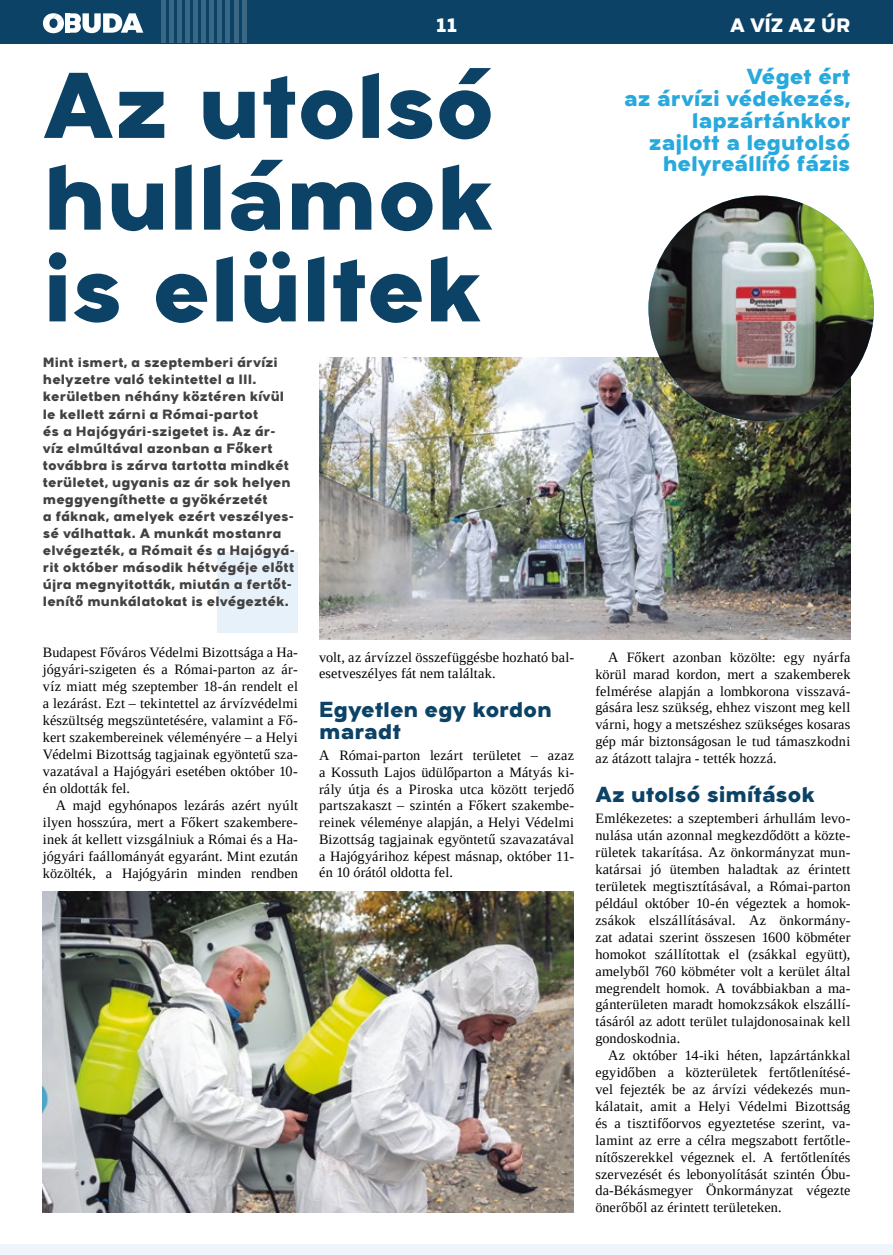
<style>
.page{position:relative;width:893px;height:1255px;background:#fff}
.page>*{position:absolute;margin:0;border:0;box-sizing:border-box;transform-origin:0 0}
.t1{font:800 93.15px/91.7px "Arkibal Display";letter-spacing:-.01em;color:#0b4265;text-align:justify}
.t2{font:800 21.75px/21.8px "Arkibal Display";letter-spacing:-.01em;color:#28a9dc;text-align:right}
.t3{font:800 21.75px/21.9px "Arkibal Display";letter-spacing:-.01em;color:#0b4265}
.t4{font:800 19.5px "Arkibal Display";letter-spacing:-.015em;color:#fff}
.t5{font:14.25px/17px "Liberation Serif";letter-spacing:.01em;color:#000;text-align:justify}
.t6{font:800 13.5px/17px "Arkibal";letter-spacing:.005em;color:#444141}
</style>
<div class="page">
<div style="left:217px;top:552px;width:81px;height:81px;background:#e6f1f9"></div>
<div style="left:0;top:0;width:893px;height:43px;background:#0b4265"></div>
<div style="left:0;top:1244px;width:893px;height:10px;background:#eef5fb"></div>
<svg style="left:43px;top:13px;width:100px;height:20px"></svg>
<div style="left:65px;top:13px;width:5px;height:20px;background:#fff"></div>
<hr style="left:161px;top:0;width:4px;height:43px;background:#3a6783">
<div style="left:169px;top:0;width:5px;height:43px;background:#3a6783"></div>
<div style="left:177px;top:0;width:5px;height:43px;background:#3a6783"></div>
<div style="left:185px;top:0;width:5px;height:43px;background:#3a6783"></div>
<hr style="left:194px;top:0;width:4px;height:43px;background:#3a6783">
<hr style="left:202px;top:0;width:4px;height:43px;background:#3a6783">
<hr style="left:210px;top:0;width:4px;height:43px;background:#3a6783">
<hr style="left:218px;top:0;width:4px;height:43px;background:#3a6783">
<hr style="left:226px;top:0;width:4px;height:43px;background:#3a6783">
<hr style="left:234px;top:0;width:4px;height:43px;background:#3a6783">
<hr style="left:242px;top:0;width:4px;height:43px;background:#3a6783">
<img style="left:319px;top:357px;width:531px;height:282px">
<img style="left:43px;top:891px;width:531px;height:321px">
<img style="left:648px;top:196px;width:226px;height:225px;border-radius:113px">
<h3 class="t4" style="left:436px;top:10px;width:23px">11</h3>
<h3 class="t4" style="left:730px;top:10px;width:122px">A VÍZ AZ ÚR</h3>
<h1 class="t1" style="left:43px;top:55px;width:454px">Az utolsó hullámok is elültek</h1>
<h2 class="t2" style="left:624px;top:65px;width:228px">Véget ért<br>az árvízi védekezés, lapzártánkkor zajlott a legutolsó helyreállító fázis</h2>
<p class="t6" style="left:43px;top:354px;width:253px">Mint ismert, a szeptemberi árvízi helyzetre való tekintettel a III. kerületben néhány köztéren kívül le kellett zárni a Római-partot<br>és a Hajógyári-szigetet is. Az ár&shy;víz elmúltával azonban a Főkert továbbra is zárva tartotta mindkét területet, ugyanis az ár sok helyen meggyengíthette a gyökérzetét<br>a fáknak, amelyek ezért veszélyes&shy;sé válhattak. A munkát mostanra elvégezték, a Rómait és a Hajógyá&shy;rit október második hétvégéje előtt újra megnyitották, miután a fertőt&shy;lenítő munkálatokat is elvégezték.</p>
<p class="t5" style="left:43px;top:643px;width:256px">Budapest Főváros Védelmi Bizottsága a Ha&shy;jógyári-szigeten és a Római-parton az ár&shy;víz miatt még szeptember 18-án rendelt el a lezárást. Ezt – tekintettel az árvízvédelmi készültség megszüntetésére, valamint a Fő&shy;kert szakembereinek véleményére – a Helyi Védelmi Bizottság tagjainak egyöntetű sza&shy;vazatával a Hajógyári esetében október 10- én oldották fel.</p>
<p class="t5" style="left:43px;top:796px;width:256px;text-indent:13px">A majd egyhónapos lezárás azért nyúlt ilyen hosszúra, mert a Főkert szakembere&shy;inek át kellett vizsgálniuk a Római és a Ha&shy;jógyári faállományát egyaránt. Mint ezután közölték, a Hajógyárin minden rendben</p>
<p class="t5" style="left:319px;top:648px;width:256px">volt, az árvízzel összefüggésbe hozható bal&shy;esetveszélyes fát nem találtak.</p>
<h2 class="t3" style="left:319px;top:697px;width:234px">Egyetlen egy kordon maradt</h2>
<p class="t5" style="left:319px;top:747px;width:256px">A Római-parton lezárt területet – azaz a Kossuth Lajos üdülőparton a Mátyás ki&shy;rály útja és a Piroska utca között terjedő partszakaszt – szintén a Főkert szakembe&shy;reinek véleménye alapján, a Helyi Védelmi Bizottság tagjainak egyöntetű szavazatával a Hajógyárihoz képest másnap, október 11- én 10 órától oldotta fel.</p>
<p class="t5" style="left:595px;top:648px;width:256px;text-indent:13px">A Főkert azonban közölte: egy nyárfa körül marad kordon, mert a szakemberek felmérése alapján a lombkorona visszavá&shy;gására lesz szükség, ehhez viszont meg kell várni, hogy a metszéshez szükséges kosaras gép már biztonságosan le tud támaszkodni az átázott talajra - tették hozzá.</p>
<h2 class="t3" style="left:595px;top:782px;width:221px">Az utolsó simítások</h2>
<p class="t5" style="left:595px;top:810px;width:257px">Emlékezetes: a szeptemberi árhullám levo&shy;nulása után azonnal megkezdődött a közte&shy;rületek takarítása. Az önkormányzat mun&shy;katársai jó ütemben haladtak az érintett területek megtisztításával, a Római-parton például október 10-én végeztek a homok&shy;zsákok elszállításával. Az önkormány&shy;zat adatai szerint összesen 1600 köbméter homokot szállítottak el (zsákkal együtt), amelyből 760 köbméter volt a kerület által megrendelt homok. A továbbiakban a ma&shy;gánterületen maradt homokzsákok elszállí&shy;tásáról az adott terület tulajdonosainak kell gondoskodnia.</p>
<p class="t5" style="left:595px;top:1046px;width:257px;text-indent:13px">Az október 14-iki héten, lapzártánkkal egyidőben a közterületek fertőtlenítésé&shy;vel fejezték be az árvízi védekezés mun&shy;kálatait, amit a Helyi Védelmi Bizottság és a tisztifőorvos egyeztetése szerint, va&shy;lamint az erre a célra megszabott fertőtle&shy;nítőszerekkel végeznek el. A fertőtlenítés szervezését és lebonyolítását szintén Óbu&shy;da-Békásmegyer Önkormányzat végezte önerőből az érintett területeken.</p>
</div>
